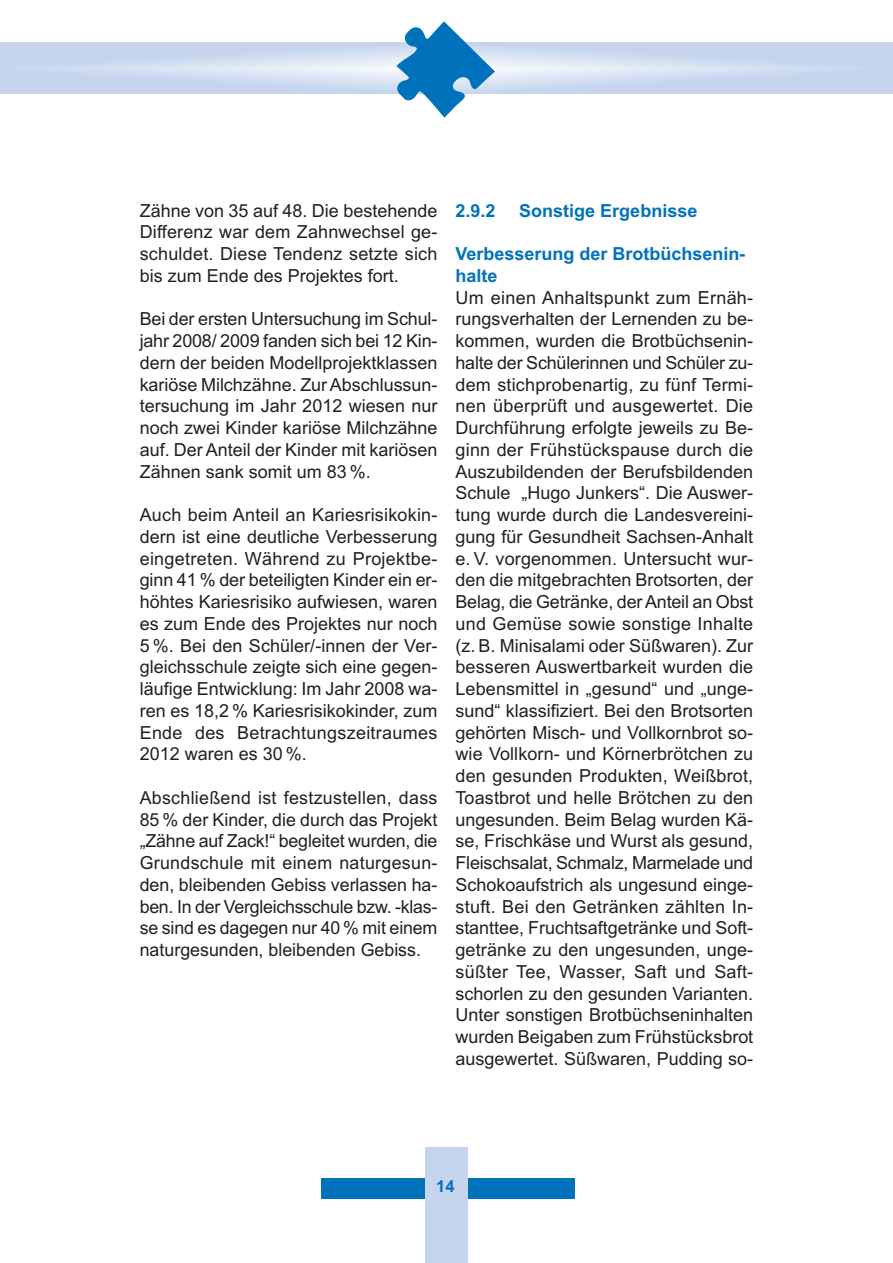
<style>
.page{position:relative;width:893px;height:1263px;background:#fff}
.page>*{position:absolute;margin:0;border:0;box-sizing:border-box;transform-origin:0 0}
.t1{font:18px/21.8px "Arial";color:#231f20;text-align:justify}
.t2{font:700 18px/21.8px "Arial";color:#0072bc}
.t3{font:700 16.5px "Arial";color:#0072bc}
</style>
<div class="page">
<svg style="left:0;top:43px;width:893px;height:51px;background:#cddbef"></svg>
<div style="left:321px;top:1179px;width:253px;height:20px;background:#0072bc"></div>
<div style="left:425px;top:1147px;width:43px;height:116px;background:#c6d5ed"></div>
<svg style="left:394px;top:21px;width:101px;height:97px"></svg>
<p class="t1" style="left:140px;top:199px;width:299px">Zähne von 35 auf 48. Die bestehende Differenz war dem Zahnwechsel ge&shy;schuldet. Diese Tendenz setzte sich bis zum Ende des Projektes fort.</p>
<p class="t1" style="left:140px;top:308px;width:299px">Bei der ersten Untersuchung im Schul&shy;jahr 2008/ 2009 fanden sich bei 12 Kin&shy;dern der beiden Modellprojektklassen kariöse Milchzähne. ZurAbschlussun&shy;tersuchung im Jahr 2012 wiesen nur noch zwei Kinder kariöse Milchzähne auf. Der Anteil der Kinder mit kariösen Zähnen sank somit um 83 %.</p>
<p class="t1" style="left:140px;top:504px;width:299px">Auch beim Anteil an Kariesrisikokin&shy;dern ist eine deutliche Verbesserung eingetreten. Während zu Projektbe&shy;ginn 41 % der beteiligten Kinder ein er&shy;höhtes Kariesrisiko aufwiesen, waren es zum Ende des Projektes nur noch 5 %. Bei den Schüler/-innen der Ver&shy;gleichsschule zeigte sich eine gegen&shy;läufige Entwicklung: Im Jahr 2008 wa&shy;ren es 18,2 % Kariesrisikokinder, zum Ende des Betrachtungszeitraumes 2012 waren es 30 %.</p>
<p class="t1" style="left:140px;top:787px;width:299px">Abschließend ist festzustellen, dass 85 % der Kinder, die durch das Projekt „Zähne auf Zack!“ begleitet wurden, die Grundschule mit einem naturgesun&shy;den, bleibenden Gebiss verlassen ha&shy;ben. In der Vergleichsschule bzw. -klas&shy;se sind es dagegen nur 40 % mit einem naturgesunden, bleibenden Gebiss.</p>
<p class="t2" style="left:455px;top:199px;width:42px">2.9.2</p>
<p class="t2" style="left:519px;top:199px;width:180px">Sonstige Ergebnisse</p>
<p class="t2" style="left:455px;top:243px;width:292px">Verbesserung der Brotbüchsenin&shy;halte</p>
<p class="t1" style="left:455px;top:286px;width:299px">Um einen Anhaltspunkt zum Ernäh&shy;rungsverhalten der Lernenden zu be&shy;kommen, wurden die Brotbüchsenin&shy;halte der Schülerinnen und Schüler zu&shy;dem stichprobenartig, zu fünf Termi&shy;nen überprüft und ausgewertet. Die Durchführung erfolgte jeweils zu Be&shy;ginn der Frühstückspause durch die Auszubildenden der Berufsbildenden Schule „Hugo Junkers“. Die Auswer&shy;tung wurde durch die Landesvereini&shy;gung für Gesundheit Sachsen-Anhalt e. V. vorgenommen. Untersucht wur&shy;den die mitgebrachten Brotsorten, der Belag, die Getränke, derAnteil an Obst und Gemüse sowie sonstige Inhalte (z. B. Minisalami oder Süßwaren). Zur besseren Auswertbarkeit wurden die Lebensmittel in „gesund“ und „unge&shy;sund“ klassifiziert. Bei den Brotsorten gehörten Misch- und Vollkornbrot so&shy;wie Vollkorn- und Körnerbrötchen zu den gesunden Produkten, Weißbrot, Toastbrot und helle Brötchen zu den ungesunden. Beim Belag wurden Kä&shy;se, Frischkäse und Wurst als gesund, Fleischsalat, Schmalz, Marmelade und Schokoaufstrich als ungesund einge&shy;stuft. Bei den Getränken zählten In&shy;stanttee, Fruchtsaftgetränke und Soft&shy;getränke zu den ungesunden, unge&shy;süßter Tee, Wasser, Saft und Saft&shy;schorlen zu den gesunden Varianten.<br>Unter sonstigen Brotbüchseninhalten wurden Beigaben zum Frühstücksbrot ausgewertet. Süßwaren, Pudding so-</p>
<p class="t3" style="left:436px;top:1176px;width:20px">14</p>
</div>
